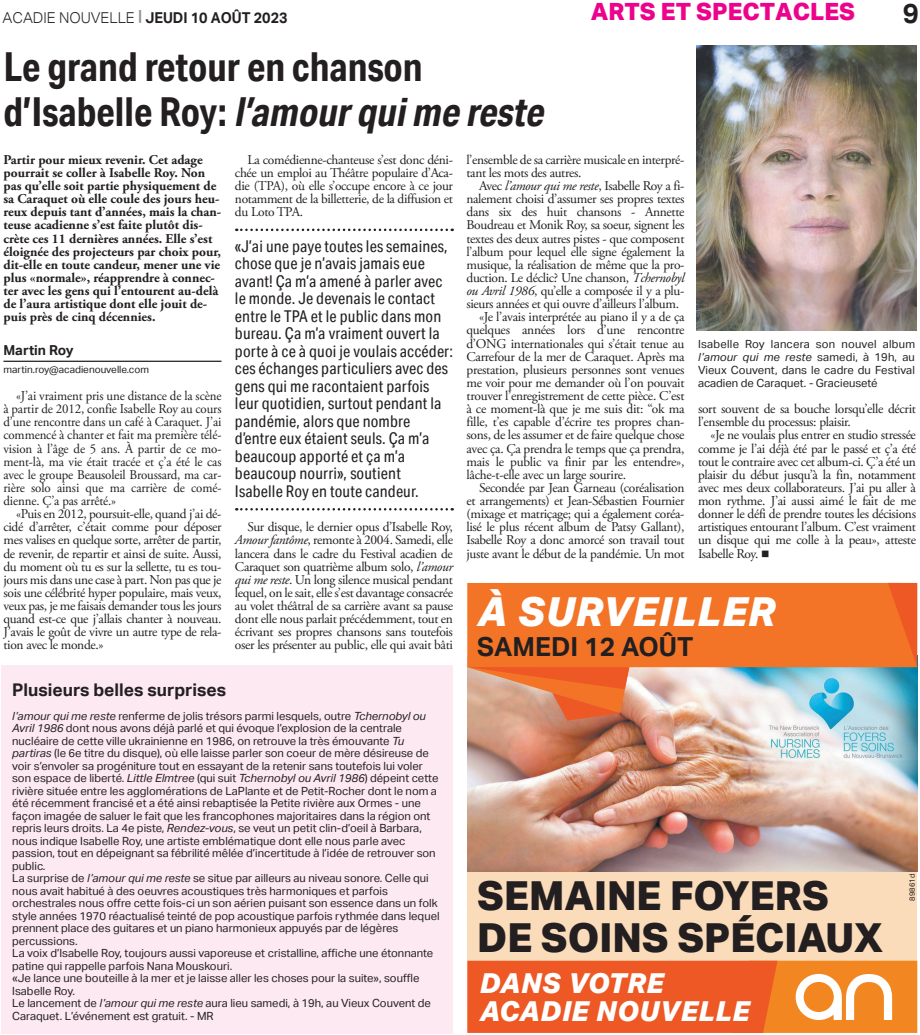
<style>
.page{position:relative;width:920px;height:1035px;background:#fff}
.page>*{position:absolute;margin:0;border:0;box-sizing:border-box;transform-origin:0 0}
.titre_40{font:700 40px/45px "Aktiv Grotesk Cd";color:#231f20}
.t1{font:800 40px/41.2px "Aktiv Grotesk";color:#231f20}
.t2{font:italic 800 40px "Aktiv Grotesk";letter-spacing:.025em;color:#fff}
.t3{font:italic 800 27.5px/27.5px "Aktiv Grotesk";letter-spacing:.025em;color:#fff}
.No_Page{font:700 27.5px "Aktiv Grotesk";color:#231f20}
.t4{font:700 26.25px "Aktiv Grotesk";color:#231f20}
.bandeau_titre{font:800 23.75px "Aktiv Grotesk";color:#ed028c}
.brev_titre_n_b{font:700 17.5px "Aktiv Grotesk";color:#231f20}
.citations_couleur{font:16.25px/17.5px "Aktiv Grotesk Cd";letter-spacing:.01em;color:#231f20}
.Date_Haut{font:700 15px "Aktiv Grotesk";color:#231f20;scale:.95 1}
.s_journaliste_nom{font:700 13.75px "Aktiv Grotesk";color:#231f20}
.t5{font:13.5px/13.1px "Adobe Garamond Pro";letter-spacing:-.025em;color:#231f20;text-align:justify}
.lead{font:700 13.5px/13.1px "Adobe Garamond Pro";color:#231f20}
.t6{font:13.5px/13.1px "Adobe Garamond Pro";letter-spacing:-.025em;color:#231f20;text-align:justify;scale:.96 1}
.brev_norm{font:11.25px/12.5px "Aktiv Grotesk";color:#231f20}
.vignette{font:11.25px/13.1px "Aktiv Grotesk";color:#231f20;text-align:justify}
.s_couriel{font:10px "Aktiv Grotesk";color:#231f20}
.t7{font:7.5px "Aktiv Grotesk";color:#231f20}
.s1{font-weight:300}
.s2{color:#939598}
.s3{font-style:italic}
</style>
<div class="page">
<hr style="left:3px;top:361px;width:218px;height:1px;background:#231f20">
<svg style="left:236px;top:229px;width:217px;height:2px"></svg>
<svg style="left:236px;top:508px;width:217px;height:3px"></svg>
<div style="left:467px;top:871px;width:450px;height:90px;background:#fadbba"></div>
<img style="left:468px;top:713px;width:449px;height:159px">
<svg style="left:467px;top:961px;width:450px;height:72px;background:#ef6e30"></svg>
<svg style="left:467px;top:583px;width:450px;height:130px;background:#e08c57"></svg>
<svg style="left:468px;top:667px;width:161px;height:54px;background:#e18155"></svg>
<svg style="left:888px;top:583px;width:29px;height:84px;background:#ef6625"></svg>
<img style="left:697px;top:45px;width:219px;height:285px">
<div style="left:1px;top:665px;width:452px;height:369px;background:#fce9f1"></div>
<p class="Date_Haut" style="left:3px;top:9px;width:302px"><span class="s1">ACADIE NOUVELLE</span> <span class="s2">|</span> JEUDI 10 AOÛT 2023</p>
<p class="bandeau_titre" style="left:591px;top:-2px;width:266px">ARTS ET SPECTACLES</p>
<p class="No_Page" style="left:903px;top:-3px;width:18px">9</p>
<p class="titre_40" style="left:3px;top:44px;width:550px">Le grand retour en chanson<br>d ’ I sa b e l l e Roy : <span class="s3">l’amourquime reste</span></p>
<p class="lead" style="left:3px;top:153px;width:219px">Partir pour mieux revenir. Cet adage pourrait se coller à Isabelle Roy. Non pas qu’elle soit partie physiquement de sa Caraquet où elle coule des jours heu&shy;reux depuis tant d’années, mais la chan&shy;teuse acadienne s’est faite plutôt dis&shy;crète ces 11 dernières années. Elle s’est éloignée des projecteurs par choix pour, dit-elle en toute candeur, mener une vie plus «normale», réapprendre à connec&shy;ter avec les gens qui l’entourent au-delà de l’aura artistique dont elle jouit de&shy;puis près de cinq décennies.</p>
<p class="s_journaliste_nom" style="left:3px;top:342px;width:72px">Martin Roy</p>
<p class="s_couriel" style="left:3px;top:363px;width:147px">martin.roy@acadienouvelle.com</p>
<p class="t6" style="left:3px;top:390px;width:229px;text-indent:13px">«J’ai vraiment pris une distance de la scène à partir de 2012, confie Isabelle Roy au cours d’une rencontre dans un café à Caraquet. J’ai commencé à chanter et fait ma première télé&shy;vision à l’âge de 5 ans. À partir de ce mo&shy;ment-là, ma vie était tracée et ç’a été le cas avec le groupe Beausoleil Broussard, ma car&shy;rière solo ainsi que ma carrière de comé&shy;dienne. Ç’a pas arrêté.»</p>
<p class="t5" style="left:3px;top:508px;width:220px;text-indent:13px">«Puis en 2012, poursuit-elle, quand j’ai dé&shy;cidé d’arrêter, c’était comme pour déposer mes valises en quelque sorte, arrêter de partir, de revenir, de repartir et ainsi de suite. Aussi, du moment où tu es sur la sellette, tu es tou&shy;jours mis dans une case à part. Non pas que je sois une célébrité hyper populaire, mais veux, veux pas, je me faisais demander tous les jours quand est-ce que j’allais chanter à nouveau.<br>J’avais le goût de vivre un autre type de rela&shy;tion avec le monde.»</p>
<p class="t5" style="left:235px;top:153px;width:220px;text-indent:13px">La comédienne-chanteuse s’est donc déni&shy;chée un emploi au Théâtre populaire d’Aca&shy;die (TPA), où elle s’occupe encore à ce jour notamment de la billetterie, de la diffusion et du Loto TPA.</p>
<p class="citations_couleur" style="left:235px;top:237px;width:220px">«J’ai une paye toutes les semaines, chose que je n’avais jamais eue avant! Ça m’a amené à parler avec le monde. Je devenais le contact entre le TPA et le public dans mon bureau. Ça m’a vraiment ouvert la porte à ce à quoi je voulais accéder: ces échanges particuliers avec des gens qui me racontaient parfois leur quotidien, surtout pendant la pandémie, alors que nombre d’entre eux étaient seuls. Ça m’a beaucoup apporté et ça m’a beaucoup nourri», soutient<br>Isabelle Roy en toute candeur.</p>
<p class="t5" style="left:235px;top:521px;width:220px;text-indent:13px">Sur disque, le dernier opus d’Isabelle Roy, <span class="s3">Amour fantôme</span>, remonte à 2004. Samedi, elle lancera dans le cadre du Festival acadien de Caraquet son quatrième album solo, <span class="s3">l’amour qui me reste</span>. Un long silence musical pendant lequel, on le sait, elle s’est davantage consacrée au volet théâtral de sa carrière avant sa pause dont elle nous parlait précédemment, tout en écrivant ses propres chansons sans toutefois oser les présenter au public, elle qui avait bâti</p>
<p class="brev_titre_n_b" style="left:12px;top:680px;width:215px">Plusieurs belles surprises</p>
<p class="brev_norm" style="left:12px;top:710px;width:428px"><span class="s3">l’amour qui me reste</span> renferme de jolis trésors parmi lesquels, outre <span class="s3">Tchernobyl ou Avril 1986</span> dont nous avons déjà parlé et qui évoque l’explosion de la centrale nucléaire de cette ville ukrainienne en 1986, on retrouve la très émouvante <span class="s3">Tu partiras</span> (le 6e titre du disque), où elle laisse parler son coeur de mère désireuse de voir s’envoler sa progéniture tout en essayant de la retenir sans toutefois lui voler son espace de liberté. <span class="s3">Little Elmtree</span> (qui suit <span class="s3">Tchernobyl ou Avril 1986</span>) dépeint cette rivière située entre les agglomérations de LaPlante et de Petit-Rocher dont le nom a été récemment francisé et a été ainsi rebaptisée la Petite rivière aux Ormes - une façon imagée de saluer le fait que les francophones majoritaires dans la région ont repris leurs droits. La 4e piste, <span class="s3">Rendez-vous</span>, se veut un petit clin-d’oeil à Barbara, nous indique Isabelle Roy, une artiste emblématique dont elle nous parle avec passion, tout en dépeignant sa fébrilité mêlée d’incertitude à l’idée de retrouver son public.</p>
<p class="brev_norm" style="left:12px;top:872px;width:429px">La surprise de <span class="s3">l’amour qui me reste</span> se situe par ailleurs au niveau sonore. Celle qui nous avait habitué à des oeuvres acoustiques très harmoniques et parfois orchestrales nous offre cette fois-ci un son aérien puisant son essence dans un folk style années 1970 réactualisé teinté de pop acoustique parfois rythmée dans lequel prennent place des guitares et un piano harmonieux appuyés par de légères percussions.</p>
<p class="brev_norm" style="left:12px;top:947px;width:423px">La voix d’Isabelle Roy, toujours aussi vaporeuse et cristalline, affiche une étonnante patine qui rappelle parfois Nana Mouskouri.</p>
<p class="brev_norm" style="left:12px;top:972px;width:409px">«Je lance une bouteille à la mer et je laisse aller les choses pour la suite», souffle<br>Isabelle Roy.</p>
<p class="brev_norm" style="left:12px;top:997px;width:420px">Le lancement de <span class="s3">l’amour qui me reste</span> aura lieu samedi, à 19h, au Vieux Couvent de<br>Caraquet. L’événement est gratuit. - MR</p>
<p class="t5" style="left:466px;top:153px;width:220px">l’ensemble de sa carrière musicale en interpré&shy;tant les mots des autres.</p>
<p class="t5" style="left:466px;top:180px;width:220px;text-indent:13px">Avec <span class="s3">l’amour qui me reste</span>, Isabelle Roy a fi&shy;nalement choisi d’assumer ses propres textes dans six des huit chansons - Annette Boudreau et Monik Roy, sa soeur, signent les textes des deux autres pistes - que composent l’album pour lequel elle signe également la musique, la réalisation de même que la pro&shy;duction. Le déclic? Une chanson, <span class="s3">Tchernobyl ou Avril 1986</span>, qu’elle a composée il y a plu&shy;sieurs années et qui ouvre d’ailleurs l’album.</p>
<p class="t5" style="left:466px;top:311px;width:220px;text-indent:13px">«Je l’avais interprétée au piano il y a de ça quelques années lors d’une rencontre d’ONG internationales qui s’était tenue au Carrefour de la mer de Caraquet. Après ma prestation, plusieurs personnes sont venues me voir pour me demander où l’on pouvait trouver l’enregistrement de cette pièce. C’est à ce moment-là que je me suis dit: ‘‘ok ma fille, t’es capable d’écrire tes propres chan&shy;sons, de les assumer et de faire quelque chose avec ça. Ça prendra le temps que ça prendra, mais le public va finir par les entendre», lâche-t-elle avec un large sourire.</p>
<p class="t5" style="left:466px;top:482px;width:220px;text-indent:13px">Secondée par Jean Garneau (coréalisation et arrangements) et Jean-Sébastien Fournier (mixage et matriçage; qui a également coréa&shy;lisé le plus récent album de Patsy Gallant), Isabelle Roy a donc amorcé son travail tout juste avant le début de la pandémie. Un mot</p>
<p class="vignette" style="left:698px;top:337px;width:219px">Isabelle Roy lancera son nouvel album <span class="s3">l’amour qui me reste</span> samedi, à 19h, au Vieux Couvent, dans le cadre du Festival acadien de Caraquet. - Gracieuseté</p>
<p class="t5" style="left:698px;top:403px;width:220px">sort souvent de sa bouche lorsqu’elle décrit l’ensemble du processus: plaisir.</p>
<p class="t5" style="left:698px;top:429px;width:220px;text-indent:13px">«Je ne voulais plus entrer en studio stressée comme je l’ai déjà été par le passé et ç’a été tout le contraire avec cet album-ci. Ç’a été un plaisir du début jusqu’à la fin, notamment avec mes deux collaborateurs. J’ai pu aller à mon rythme. J’ai aussi aimé le fait de me donner le défi de prendre toutes les décisions artistiques entourant l’album. C’est vraiment un disque qui me colle à la peau», atteste Isabelle Roy. ■</p>
<p class="t2" style="left:477px;top:586px;width:299px">À SURVEILLER</p>
<p class="t4" style="left:477px;top:631px;width:218px">SAMEDI 12 AOÛT</p>
<p class="t1" style="left:477px;top:876px;width:407px">SEMAINE FOYERS<br>DE SOINS SPÉCIAUX</p>
<p class="t3" style="left:479px;top:969px;width:272px">DANS VOTRE<br>ACADIE NOUVELLE</p>
<p class="t7" style="left:908px;top:901px;width:28px;rotate:-90deg">89861d</p>
</div>
